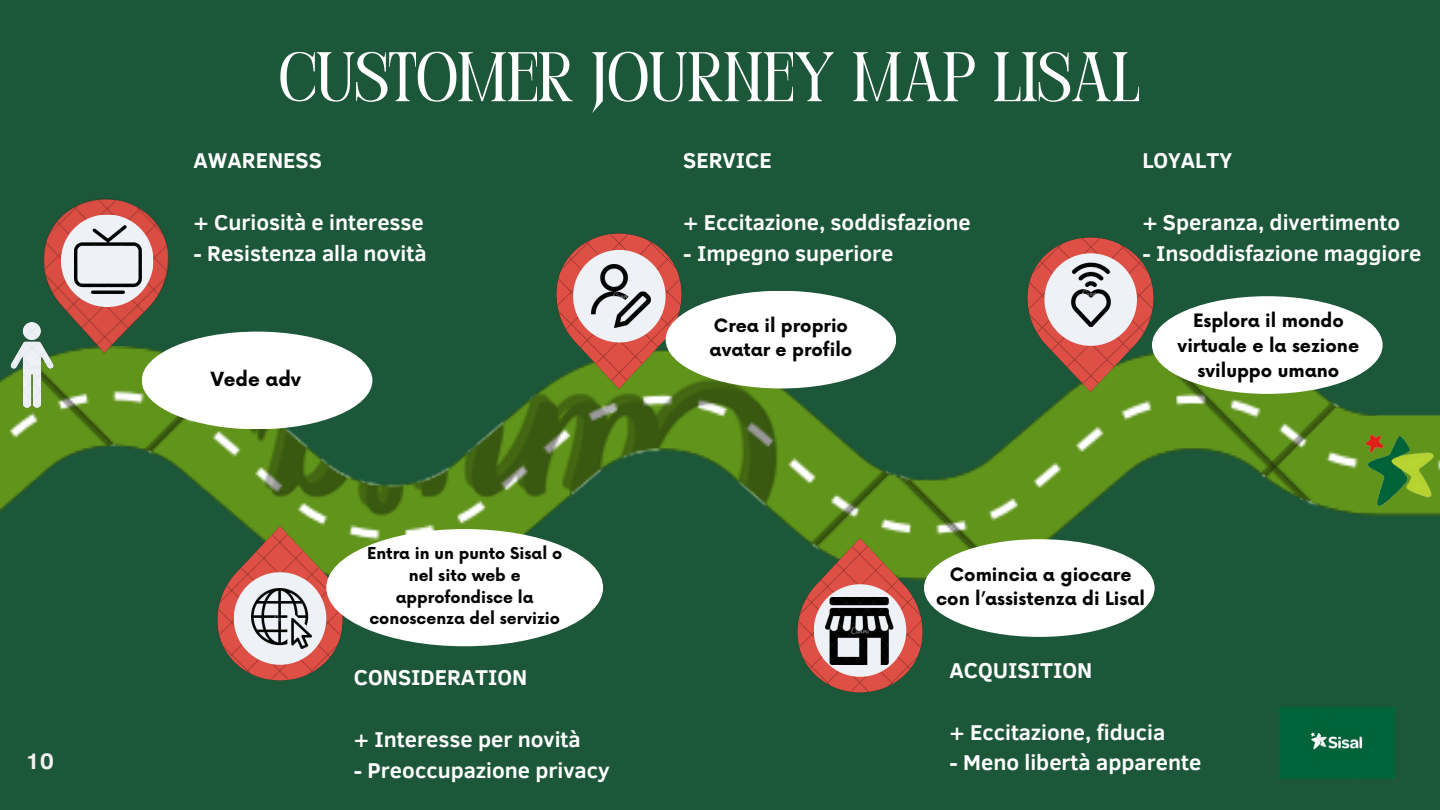
<style>
.page{position:relative;width:1440px;height:810px;background:#1c5739}
.page>*{position:absolute;margin:0;border:0;box-sizing:border-box;transform-origin:0 0}
.t1{font:70px "Perandoryv 2";color:#fff}
.t2{font:700 23px "Clear Sans";color:#f2f2f0}
.t3{font:700 22px "Clear Sans";color:#fff}
.t4{font:700 19px "Now";color:#040404}
.t5{font:700 18px/24.8px "Now";color:#040404;text-align:center}
.t6{font:700 16px/21.8px "Now";color:#040404;text-align:center}
</style>
<div class="page">
<img style="left:0;top:347px;width:1440px;height:236px">
<img style="left:43px;top:198px;width:129px;height:157px">
<svg style="left:60px;top:214px;width:94px;height:94px;background:#dd9d9a"></svg>
<img style="left:796px;top:538px;width:128px;height:155px">
<div style="left:814px;top:584px;width:92px;height:93px;background:#eef1f6;border-radius:50%"></div>
<img style="left:216px;top:526px;width:128px;height:155px">
<div style="left:234px;top:572px;width:92px;height:93px;background:#eef1f6;border-radius:50%"></div>
<img style="left:555px;top:233px;width:128px;height:155px">
<div style="left:573px;top:250px;width:93px;height:92px;background:#eef1f6;border-radius:50%"></div>
<img style="left:1027px;top:237px;width:127px;height:155px">
<div style="left:1044px;top:253px;width:93px;height:93px;background:#eef1f6;border-radius:50%"></div>
<img style="left:251px;top:588px;width:61px;height:61px">
<img style="left:1071px;top:262px;width:39px;height:64px">
<img style="left:11px;top:323px;width:43px;height:84px">
<img style="left:825px;top:598px;width:69px;height:67px">
<img style="left:591px;top:264px;width:59px;height:64px">
<div style="left:142px;top:332px;width:230px;height:97px;background:#fff;border-radius:50%"></div>
<div style="left:326px;top:529px;width:277px;height:117px;background:#fff;border-radius:50%"></div>
<div style="left:924px;top:539px;width:230px;height:98px;background:#fff;border-radius:50%"></div>
<div style="left:1152px;top:296px;width:231px;height:98px;background:#fff;border-radius:50%"></div>
<div style="left:666px;top:291px;width:230px;height:97px;background:#fff;border-radius:50%"></div>
<img style="left:74px;top:226px;width:68px;height:67px">
<div style="left:1280px;top:707px;width:114px;height:72px;background:#00643a"></div>
<img style="left:1363px;top:424px;width:77px;height:97px">
<p class="t2" style="left:26px;top:745px;width:30px">10</p>
<h1 class="t1" style="left:280px;top:49px;width:862px">CUSTOMER JOURNEY MAP LISAL</h1>
<p class="t3" style="left:194px;top:145px;width:130px">AWARENESS</p>
<p class="t3" style="left:194px;top:206px;width:232px">+ Curiosità e interesse</p>
<p class="t3" style="left:194px;top:237px;width:235px">- Resistenza alla novità</p>
<p class="t4" style="left:211px;top:369px;width:92px">Vede adv</p>
<p class="t6" style="left:367px;top:543px;width:197px">Entra in un punto Sisal o nel sito web e approfondisce la conoscenza del servizio</p>
<p class="t3" style="left:354px;top:662px;width:175px">CONSIDERATION</p>
<p class="t3" style="left:354px;top:723px;width:228px">+ Interesse per novità</p>
<p class="t3" style="left:354px;top:754px;width:257px">- Preoccupazione privacy</p>
<p class="t3" style="left:683px;top:145px;width:90px">SERVICE</p>
<p class="t3" style="left:683px;top:206px;width:289px">+ Eccitazione, soddisfazione</p>
<p class="t3" style="left:683px;top:237px;width:212px">- Impegno superiore</p>
<p class="t5" style="left:710px;top:314px;width:144px;text-align:left">Crea il proprio avatar e profilo</p>
<p class="t3" style="left:1142px;top:145px;width:91px">LOYALTY</p>
<p class="t3" style="left:1142px;top:206px;width:259px">+ Speranza, divertimento</p>
<p class="t3" style="left:1142px;top:237px;width:281px">- Insoddisfazione maggiore</p>
<p class="t5" style="left:1178px;top:309px;width:183px">Esplora il mondo virtuale e la sezione sviluppo umano</p>
<p class="t5" style="left:936px;top:563px;width:210px">Comincia a giocare con l’assistenza di Lisal</p>
<p class="t3" style="left:949px;top:655px;width:144px">ACQUISITION</p>
<p class="t3" style="left:949px;top:716px;width:217px">+ Eccitazione, fiducia</p>
<p class="t3" style="left:949px;top:747px;width:253px">- Meno libertà apparente</p>
</div>
